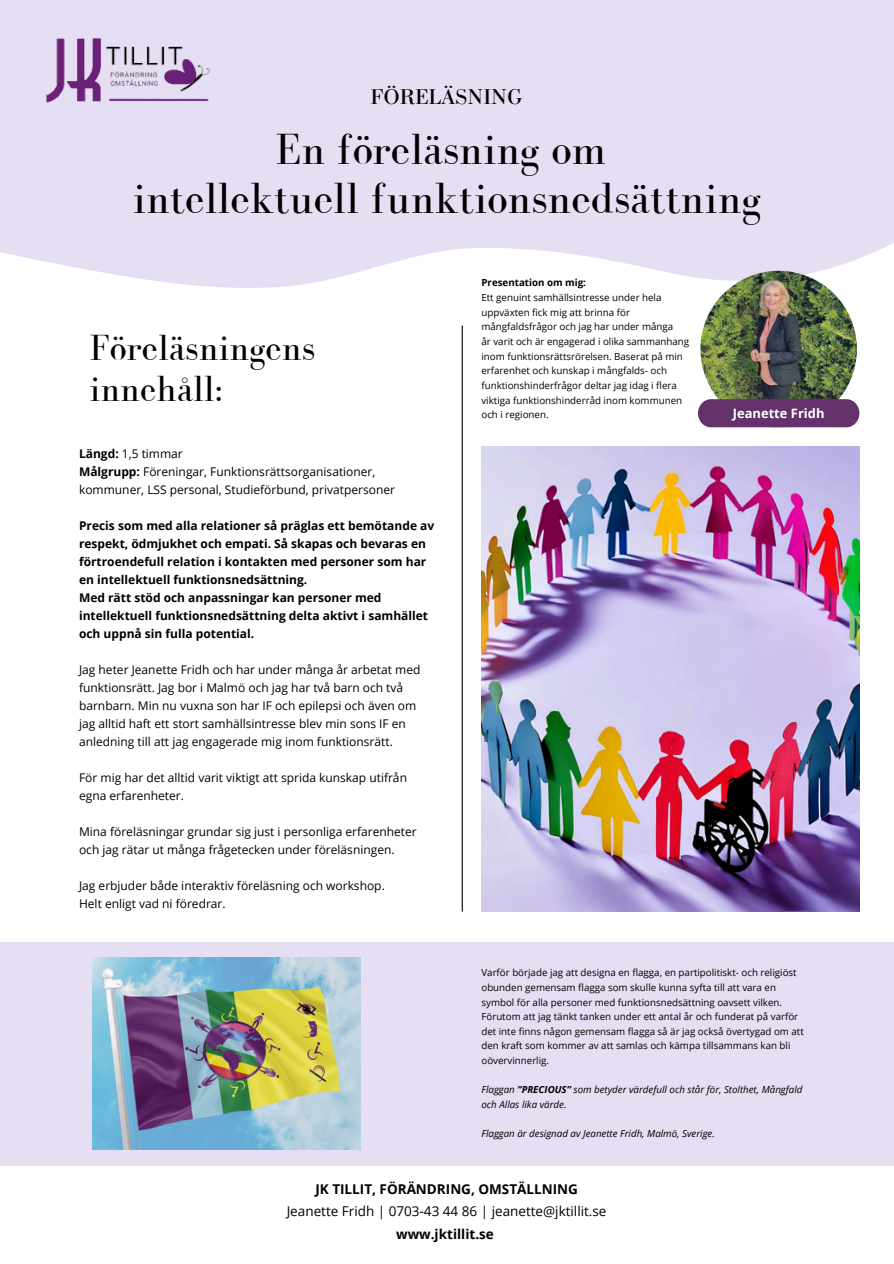
<style>
.page{position:relative;width:894px;height:1264px;background:#fff}
.page>*{position:absolute;margin:0;border:0;box-sizing:border-box;transform-origin:0 0}
.t1{font:45px/48.3px "Bodoni FLF";color:#000;text-align:center}
.t2{font:37.5px/40.5px "Bodoni FLF";color:#000}
.t3{font:22.5px "Bodoni";color:#000}
.t4{font:700 13.5px/22.5px "Open Sans";color:#000;text-align:center}
.t5{font:700 12.9px "Open Sans";color:#fff}
.t6{font:12px/18px "Open Sans";color:#000}
.t7{font:700 12px/18px "Open Sans";color:#000}
.t8{font:9.75px/14.7px "Open Sans";color:#000}
.t9{font:italic 9.75px/14.7px "Open Sans";color:#000}
.t10{font:700 9.75px "Open Sans";color:#000}
.s1{font-weight:700}
.s2{font-weight:400}
</style>
<div class="page">
<div style="left:0;top:0;width:893px;height:288px;background:#e6def3"></div>
<img style="left:26px;top:15px;width:200px;height:96px">
<hr style="left:461px;top:325px;width:1px;height:586px;background:#000">
<img style="left:481px;top:447px;width:378px;height:464px">
<div style="left:0;top:941px;width:893px;height:224px;background:#e6def3"></div>
<img style="left:92px;top:957px;width:268px;height:192px">
<img style="left:700px;top:271px;width:156px;height:156px;border-radius:50%">
<div style="left:697px;top:399px;width:162px;height:28px;background:#64316b;border-radius:14px"></div>
<p class="t3" style="left:370px;top:83px;width:154px">FÖRELÄSNING</p>
<p class="t1" style="left:133px;top:125px;width:629px">En föreläsning om<br>intellektuell funktionsnedsättning</p>
<h5 class="t2" style="left:89px;top:327px;width:227px">Föreläsningens innehåll:</h5>
<p class="t6" style="left:79px;top:444px;width:105px"><span class="s1">Längd:</span> 1,5 timmar</p>
<h4 class="t6" style="left:79px;top:462px;width:317px"><span class="s1">Målgrupp:</span> Föreningar, Funktionsrättsorganisationer, kommuner, LSS personal, Studieförbund, privatpersoner</h4>
<h2 class="t7" style="left:79px;top:516px;width:356px">Precis som med alla relationer så präglas ett bemötande av respekt, ödmjukhet och empati. Så skapas och bevaras en förtroendefull relation i kontakten med personer som har en intellektuell funktionsnedsättning.<br>Med rätt stöd och anpassningar kan personer med intellektuell funktionsnedsättning delta aktivt i samhället och uppnå sin fulla potential.</h2>
<p class="t6" style="left:79px;top:660px;width:343px">Jag heter Jeanette Fridh och har under många år arbetat med funktionsrätt. Jag bor i Malmö och jag har två barn och två barnbarn. Min nu vuxna son har IF och epilepsi och även om</p>
<p class="t6" style="left:79px;top:714px;width:328px">jag alltid haft ett stort samhällsintresse blev min sons IF en anledning till att jag engagerade mig inom funktionsrätt.</p>
<p class="t6" style="left:79px;top:768px;width:329px">För mig har det alltid varit viktigt att sprida kunskap utifrån egna erfarenheter.</p>
<p class="t6" style="left:79px;top:822px;width:339px">Mina föreläsningar grundar sig just i personliga erfarenheter och jag rätar ut många frågetecken under föreläsningen.</p>
<p class="t6" style="left:79px;top:876px;width:307px">Jag erbjuder både interaktiv föreläsning och workshop.</p>
<p class="t6" style="left:79px;top:894px;width:148px">Helt enligt vad ni föredrar.</p>
<p class="t10" style="left:481px;top:276px;width:106px">Presentation om mig:</p>
<p class="t8" style="left:481px;top:290px;width:193px">Ett genuint samhällsintresse under hela uppväxten fick mig att brinna för mångfaldsfrågor och jag har under många</p>
<p class="t8" style="left:481px;top:334px;width:209px">år varit och är engagerad i olika sammanhang inom funktionsrättsrörelsen. Baserat på min erfarenhet och kunskap i mångfalds- och funktionshinderfrågor deltar jag idag i flera viktiga funktionshinderråd inom kommunen och i regionen.</p>
<p class="t5" style="left:732px;top:404px;width:93px">Jeanette Fridh</p>
<p class="t8" style="left:481px;top:965px;width:324px">Varför började jag att designa en flagga, en partipolitiskt- och religiöst obunden gemensam flagga som skulle kunna syfta till att vara en symbol för alla personer med funktionsnedsättning oavsett vilken.<br>Förutom att jag tänkt tanken under ett antal år och funderat på varför det inte finns någon gemensam flagga så är jag också övertygad om att den kraft som kommer av att samlas och kämpa tillsammans kan bli oövervinnerlig.</p>
<p class="t9" style="left:481px;top:1082px;width:322px">Flaggan <span class="s1">”PRECIOUS”</span> som betyder värdefull och står fö r, Stolthet, Mångfald och Allas lika värde.</p>
<p class="t9" style="left:481px;top:1126px;width:235px">Flaggan är designad av Jeanette Fridh, Malmö, Sverige.</p>
<p class="t4" style="left:286px;top:1177px;width:321px">JK TILLIT, FÖRÄNDRING, OMSTÄLLNING<br><span class="s2">Jeanette Fridh | 0703-43 44 86 | jeanette@jktillit.se </span>www.jktillit.se</p>
</div>
